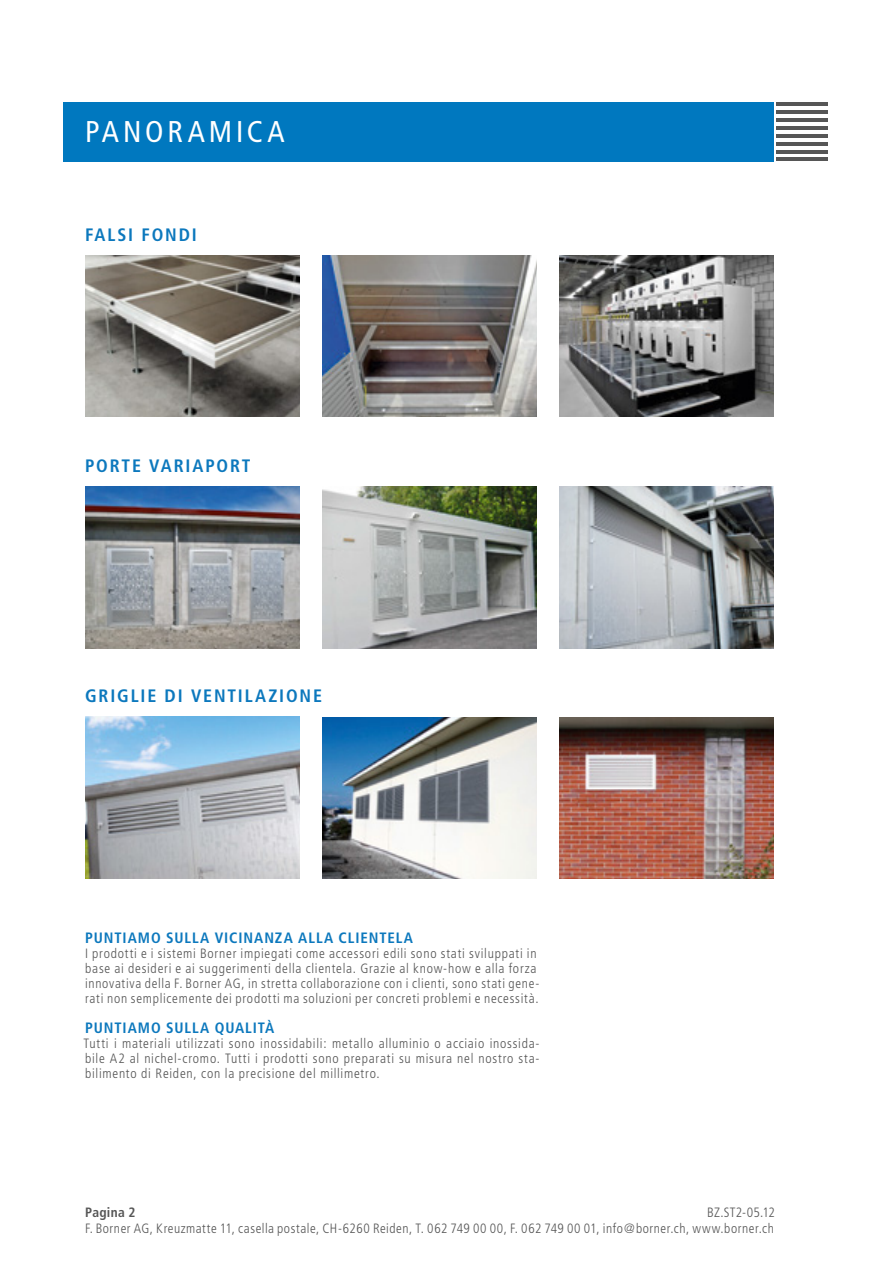
<style>
.page{position:relative;width:893px;height:1263px;background:#fff}
.page>*{position:absolute;margin:0;border:0;box-sizing:border-box;transform-origin:0 0}
.t1{font:condensed 30px "Frutiger";letter-spacing:.125em;color:#fff}
.t2{font:700 condensed 18px "Frutiger";letter-spacing:.105em;color:#0c78bd}
.t3{font:700 condensed 15px "Frutiger";letter-spacing:.06em;color:#0c78bd}
.t4{font:300 condensed 13.5px/15px "Frutiger";letter-spacing:.055em;color:#565656}
.t5{font:700 condensed 13.5px "Frutiger";letter-spacing:.02em;color:#565656}
</style>
<div class="page">
<div style="left:64px;top:102px;width:710px;height:59px;background:#0078bf"></div>
<hr style="left:776px;top:102px;width:51px;height:4px;background:#565656">
<hr style="left:776px;top:118px;width:51px;height:4px;background:#565656">
<hr style="left:776px;top:134px;width:51px;height:4px;background:#565656">
<hr style="left:776px;top:150px;width:51px;height:3px;background:#565656">
<hr style="left:776px;top:110px;width:51px;height:4px;background:#565656">
<hr style="left:776px;top:126px;width:51px;height:4px;background:#565656">
<hr style="left:776px;top:142px;width:51px;height:4px;background:#565656">
<hr style="left:776px;top:157px;width:51px;height:4px;background:#565656">
<img style="left:85px;top:255px;width:215px;height:162px">
<img style="left:85px;top:487px;width:215px;height:161px">
<img style="left:85px;top:716px;width:215px;height:162px">
<img style="left:322px;top:255px;width:215px;height:162px">
<img style="left:322px;top:487px;width:215px;height:161px">
<img style="left:322px;top:717px;width:215px;height:162px">
<img style="left:559px;top:255px;width:215px;height:161px">
<img style="left:559px;top:487px;width:215px;height:161px">
<img style="left:559px;top:717px;width:215px;height:162px">
<h1 class="t1" style="left:85px;top:114px;width:161px">ÜBERSICHT</h1>
<h1 class="t1" style="left:85px;top:114px;width:201px">PANORAMICA</h1>
<h2 class="t2" style="left:85px;top:224px;width:113px">FALSI FONDI</h2>
<h2 class="t2" style="left:85px;top:455px;width:167px">PORTE VARIAPORT</h2>
<h2 class="t2" style="left:85px;top:685px;width:239px">GRIGLIE DI VENTILAZIONE</h2>
<p class="t3" style="left:85px;top:928px;width:329px">PUNTIAMO SULLA VICINANZA ALLA CLIENTELA</p>
<p class="t4" style="left:85px;top:945px;width:456px">I prodotti e i sistemi Borner impiegati come accessori edili sono stati sviluppati in base ai desideri e ai suggerimenti della clientela. Grazie al know-how e alla forza innovativa della F. Borner AG, in stretta collaborazione con i clienti, sono stati gene&shy;rati non semplicemente dei prodotti ma soluzioni per concreti problemi e necessità.</p>
<p class="t3" style="left:85px;top:1018px;width:191px">PUNTIAMO SULLA QUALITÀ</p>
<p class="t4" style="left:84px;top:1035px;width:457px;text-align:justify">Tutti i materiali utilizzati sono inossidabili: metallo alluminio o acciaio inossida&shy;bile A2 al nichel-cromo. Tutti i prodotti sono preparati su misura nel nostro sta&shy;bilimento di Reiden, con la precisione del millimetro.</p>
<p class="t5" style="left:85px;top:1204px;width:52px">Pagina 2</p>
<p class="t4" style="left:85px;top:1204px;width:691px;line-height:16.5px;text-align:right">BZ.ST2-05.12<br>F. Borner AG, Kreuzmatte 11, casella postale, CH-6260 Reiden, T. 062 749 00 00, F. 062 749 00 01, info@borner.ch, www.borner.ch</p>
</div>
